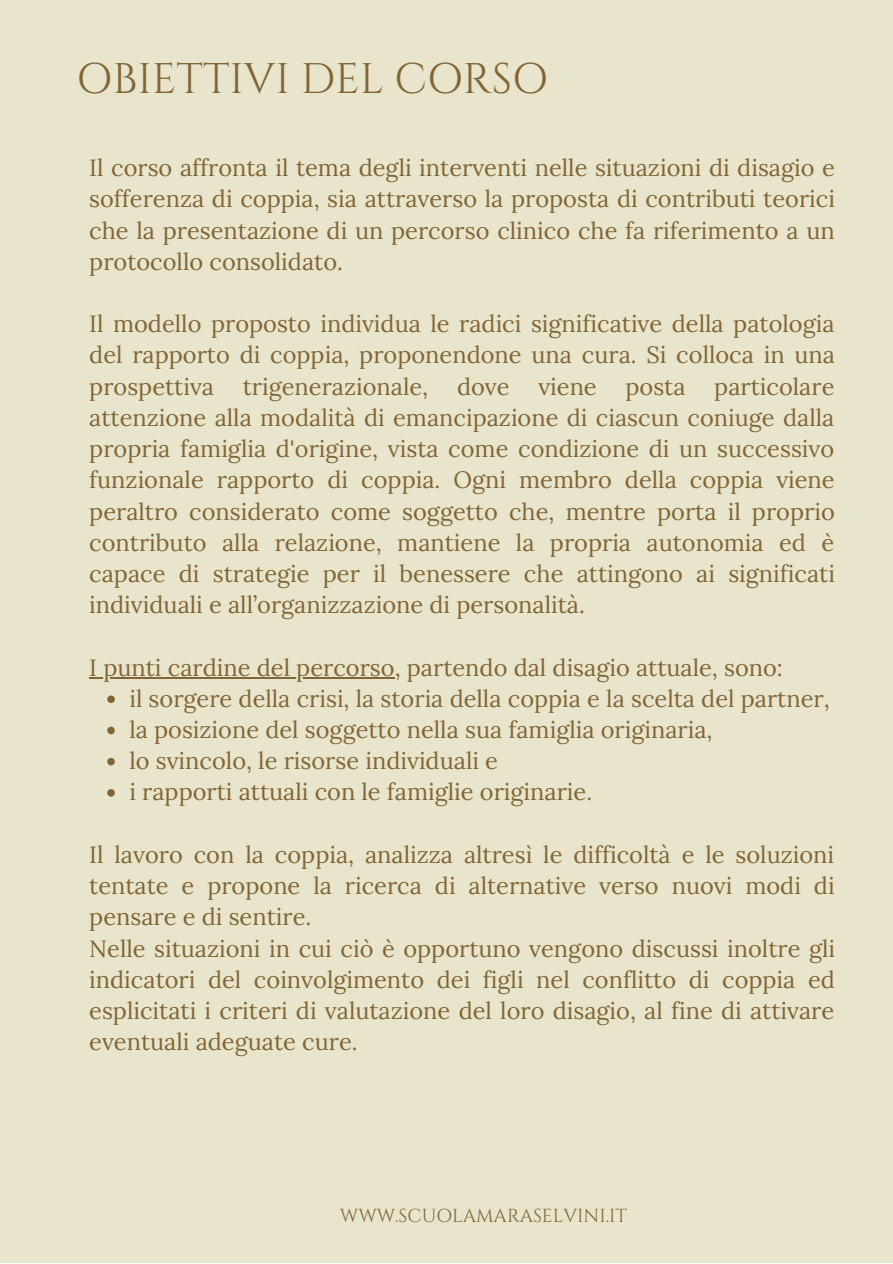
<style>
.page{position:relative;width:893px;height:1264px;background:#fff}
.page>*{position:absolute;margin:0;border:0;box-sizing:border-box;transform-origin:0 0}
.t1{font:42.75px "Cinzel";color:#816537}
.t2{font:23.55px/31.2px "Lora";color:#816537}
.t3{font:18.75px "Cinzel";color:#816537}
</style>
<div class="page">
<div style="left:0;top:0;width:892px;height:1262px;background:#e9e5cc"></div>
<svg style="left:107px;top:695px;width:8px;height:8px"></svg>
<svg style="left:107px;top:726px;width:8px;height:8px"></svg>
<svg style="left:107px;top:758px;width:8px;height:7px"></svg>
<svg style="left:107px;top:789px;width:8px;height:7px"></svg>
<hr style="left:89px;top:677px;width:305px;height:2px;background:#816537">
<h1 class="t1" style="left:77px;top:52px;width:473px">OBIETTIVI DEL CORSO</h1>
<p class="t2" style="left:89px;top:152px;width:747px;text-align:justify">Il corso affronta il tema degli interventi nelle situazioni di disagio e sofferenza di coppia, sia attraverso la proposta di contributi teorici che la presentazione di un percorso clinico che fa riferimento a un protocollo consolidato.</p>
<p class="t2" style="left:89px;top:308px;width:747px;text-align:justify">Il modello proposto individua le radici significative della patologia del rapporto di coppia, proponendone una cura. Si colloca in una prospettiva trigenerazionale, dove viene posta particolare attenzione alla modalità di emancipazione di ciascun coniuge dalla propria famiglia d'origine, vista come condizione di un successivo funzionale rapporto di coppia. Ogni membro della coppia viene peraltro considerato come soggetto che, mentre porta il proprio contributo alla relazione, mantiene la propria autonomia ed è capace di strategie per il benessere che attingono ai significati individuali e all’organizzazione di personalità.</p>
<p class="t2" style="left:89px;top:651px;width:695px">I punti cardine del percorso, partendo dal disagio attuale, sono:</p>
<p class="t2" style="left:129px;top:682px;width:701px">il sorgere della crisi, la storia della coppia e la scelta del partner, la posizione del soggetto nella sua famiglia originaria,<br>lo svincolo, le risorse individuali e<br>i rapporti attuali con le famiglie originarie.</p>
<p class="t2" style="left:89px;top:838px;width:747px">Il lavoro con la coppia, analizza altresì le difficoltà e le soluzioni tentate e propone la ricerca di alternative verso nuovi modi di pensare e di sentire.<br>Nelle situazioni in cui ciò è opportuno vengono discussi inoltre gli indicatori del coinvolgimento dei figli nel conflitto di coppia ed esplicitati i criteri di valutazione del loro disagio, al fine di attivare eventuali adeguate cure.</p>
<p class="t3" style="left:340px;top:1203px;width:288px">WWW.SCUOLAMARASELVINI.IT</p>
</div>
